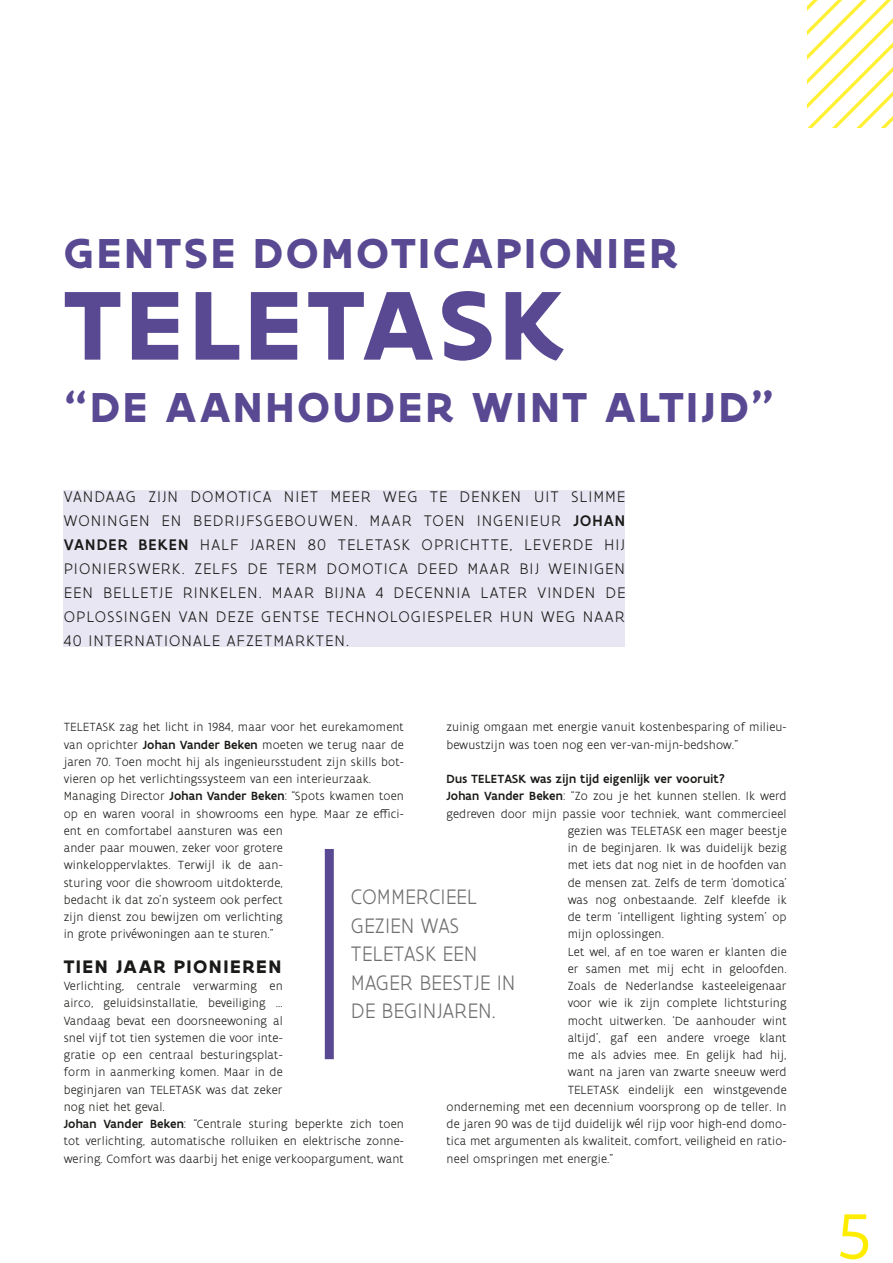
<style>
.page{position:relative;width:893px;height:1263px;background:#fff}
.page>*{position:absolute;margin:0;border:0;box-sizing:border-box;transform-origin:0 0}
.t1{font:700 105px "Flanders Art Sans";letter-spacing:.04em;color:#584992}
.t2{font:69px "Flanders Art Sans";color:#ffed00}
.t3{font:700 45px "Flanders Art Sans";letter-spacing:.055em;color:#584992}
.t4{font:300 22.5px/28.5px "Flanders Art Sans";letter-spacing:.005em;color:#6f6f6e;scale:.95 1}
.t5{font:700 19.5px "Flanders Art Sans";letter-spacing:.075em;color:#1a1a18}
.t6{font:300 16.5px/24px "Flanders Art Sans";letter-spacing:.065em;color:#1a1a18;text-align:justify}
.t7{font:300 12.75px/17.2px "Flanders Art Sans";letter-spacing:.01em;color:#1a1a18}
.t8{font:500 12.75px "Flanders Art Sans";letter-spacing:.02em;color:#1a1a18}
.s1{font-weight:500}
</style>
<div class="page">
<div style="left:64px;top:490px;width:561px;height:156px;background:#e9e6f3"></div>
<div style="left:325px;top:849px;width:9px;height:210px;background:#584992"></div>
<svg style="left:808px;top:0;width:85px;height:128px"></svg>
<h3 class="t3" style="left:64px;top:224px;width:616px">GENTSE DOMOTICAPIONIER</h3>
<h1 class="t1" style="left:64px;top:259px;width:503px">TELETASK</h1>
<h3 class="t3" style="left:64px;top:378px;width:712px">“DE AANHOUDER WINT ALTIJD”</h3>
<p class="t6" style="left:64px;top:485px;width:563px">VANDAAG ZIJN DOMOTICA NIET MEER WEG TE DENKEN UIT SLIMME WONINGEN EN BEDRIJFSGEBOUWEN. MAAR TOEN INGENIEUR <span class="s1">JOHAN VANDER BEKEN</span> HALF JAREN 80 TELETASK OPRICHTTE, LEVERDE HIJ PIONIERSWERK. ZELFS DE TERM DOMOTICA DEED MAAR BIJ WEINIGEN EEN BELLETJE RINKELEN. MAAR BIJNA 4 DECENNIA LATER VINDEN DE OPLOSSINGEN VAN DEZE GENTSE TECHNOLOGIESPELER HUN WEG NAAR 40 INTERNATIONALE AFZETMARKTEN.</p>
<p class="t7" style="left:446px;top:719px;width:342px">zuinig omgaan met energie vanuit kostenbesparing of milieu&shy;bewustzijn was toen nog een ver-van-mijn-bedshow.”</p>
<p class="t8" style="left:446px;top:771px;width:280px">Dus TELETASK was zijn tijd eigenlijk ver vooruit?</p>
<p class="t7" style="left:446px;top:788px;width:342px"><span class="s1">Johan Vander Beken</span>: “Zo zou je het kunnen stellen. Ik werd</p>
<p class="t7" style="left:446px;top:805px;width:342px">gedreven door mijn passie voor techniek, want commercieel</p>
<p class="t7" style="left:568px;top:822px;width:221px">gezien was TELETASK een mager beestje</p>
<p class="t7" style="left:568px;top:840px;width:220px">in de beginjaren. Ik was duidelijk bezig</p>
<p class="t7" style="left:568px;top:857px;width:220px">met iets dat nog niet in de hoofden van</p>
<p class="t7" style="left:568px;top:874px;width:220px">de mensen zat. Zelfs de term ‘domotica’</p>
<p class="t7" style="left:568px;top:891px;width:220px">was nog onbestaande. Zelf kleefde ik</p>
<p class="t7" style="left:568px;top:909px;width:220px">de term ‘intelligent lighting system’ op</p>
<p class="t7" style="left:568px;top:926px;width:98px">mijn oplossingen.</p>
<p class="t7" style="left:568px;top:943px;width:221px">Let wel, af en toe waren er klanten die</p>
<p class="t7" style="left:568px;top:960px;width:220px">er samen met mij echt in geloofden.</p>
<p class="t7" style="left:568px;top:978px;width:220px">Zoals de Nederlandse kasteeleigenaar</p>
<p class="t7" style="left:568px;top:995px;width:220px">voor wie ik zijn complete lichtsturing</p>
<p class="t7" style="left:568px;top:1012px;width:220px">mocht uitwerken. ‘De aanhouder wint</p>
<p class="t7" style="left:568px;top:1029px;width:220px">altijd’, gaf een andere vroege klant</p>
<p class="t7" style="left:568px;top:1047px;width:220px">me als advies mee. En gelijk had hij,</p>
<p class="t7" style="left:568px;top:1064px;width:220px">want na jaren van zwarte sneeuw werd</p>
<p class="t7" style="left:568px;top:1081px;width:220px">TELETASK eindelijk een winstgevende</p>
<p class="t7" style="left:446px;top:1098px;width:342px">onderneming met een decennium voorsprong op de teller. In</p>
<p class="t7" style="left:446px;top:1116px;width:342px">de jaren 90 was de tijd duidelijk wél rijp voor high-end domo-</p>
<p class="t7" style="left:446px;top:1133px;width:342px">tica met argumenten als kwaliteit, comfort, veiligheid en ratio-</p>
<p class="t7" style="left:446px;top:1150px;width:168px">neel omspringen met energie.”</p>
<p class="t7" style="left:64px;top:719px;width:342px">TELETASK zag het licht in 1984, maar voor het eurekamoment van oprichter <span class="s1">Johan Vander Beken</span> moeten we terug naar de jaren 70. Toen mocht hij als ingenieursstudent zijn skills bot&shy;vieren op het verlichtingssysteem van een interieurzaak.<br>Managing Director <span class="s1">Johan Vander Beken</span>: “Spots kwamen toen op en waren vooral in showrooms een hype. Maar ze effici&shy;ënt en comfortabel aansturen was een<br>ander paar mouwen, zeker voor grotere<br>winkeloppervlaktes. Terwijl ik de aan-<br>sturing voor die showroom uitdokterde,<br>bedacht ik dat zo’n systeem ook perfect<br>zijn dienst zou bewijzen om verlichting<br>in grote privéwoningen aan te sturen.”</p>
<h3 class="t5" style="left:64px;top:954px;width:219px">TIEN JAAR PIONIEREN</h3>
<p class="t7" style="left:64px;top:978px;width:342px">Verlichting, centrale verwarming en<br>airco, geluidsinstallatie, beveiliging …<br>Vandaag bevat een doorsneewoning al<br>snel vijf tot tien systemen die voor inte-<br>gratie op een centraal besturingsplat-<br>form in aanmerking komen. Maar in de<br>beginjaren van TELETASK was dat zeker<br>nog niet het geval.<br><span class="s1">Johan Vander Beken</span>: “Centrale sturing beperkte zich toen tot verlichting, automatische rolluiken en elektrische zonne&shy;wering. Comfort was daarbij het enige verkoopargument, want</p>
<h3 class="t4" style="left:351px;top:883px;width:175px">COMMERCIEEL<br>GEZIEN WAS<br>TELETASK EEN<br>MAGER BEESTJE IN<br>DE BEGINJAREN.</h3>
<h2 class="t2" style="left:838px;top:1194px;width:34px">5</h2>
</div>
